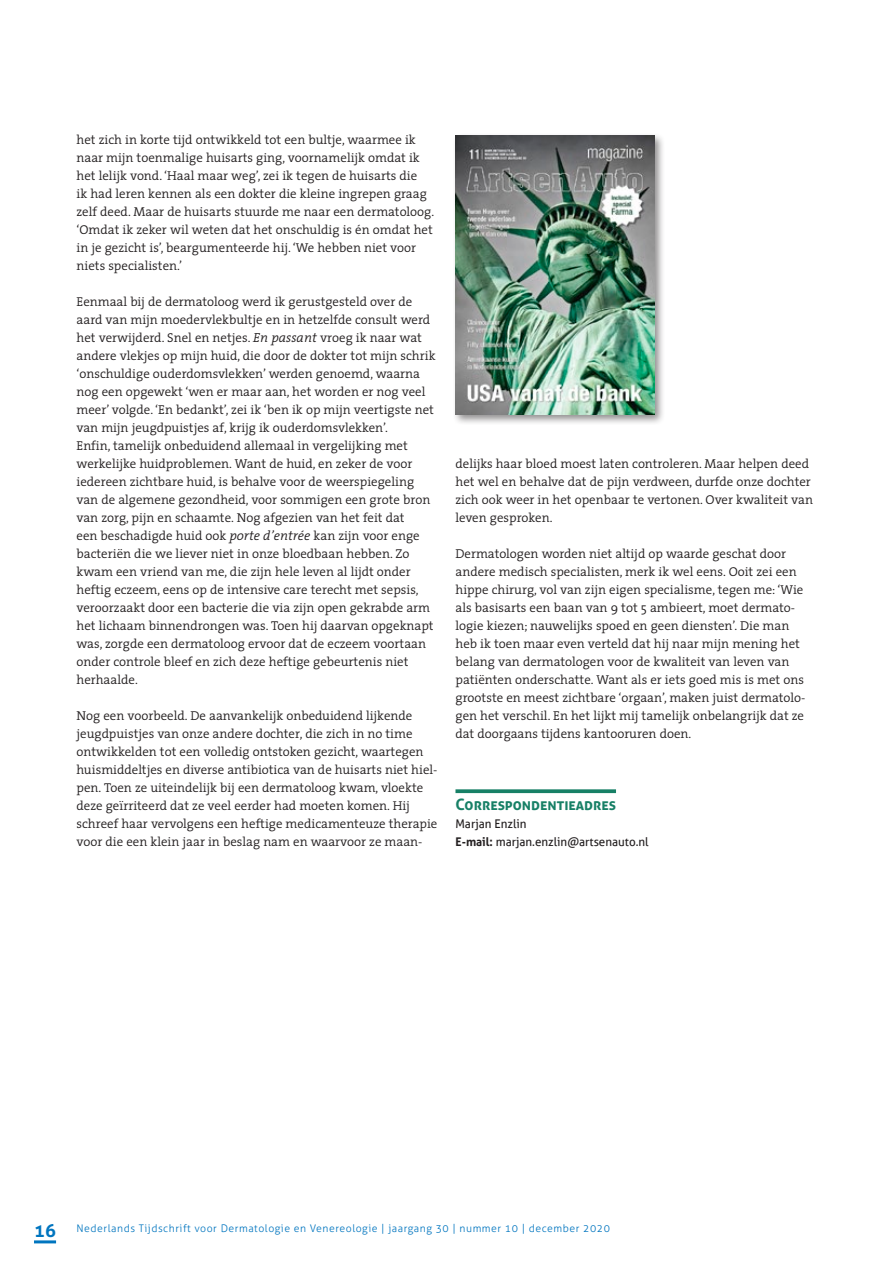
<style>
.page{position:relative;width:893px;height:1263px;background:#fff}
.page>*{position:absolute;margin:0;border:0;box-sizing:border-box;transform-origin:0 0}
.Correspondentie_-_ko{font:700 15.75px "Aller";color:#178066}
.PLATTE_TEKS{font:300 12.9px/18px "The Serif";color:#231f20}
.Correspondentie_-_pl{font:12px "Aller";color:#231f20}
.t1{font:300 10.5px "Aller";letter-spacing:.05em;color:#0075bf}
.s1{font-style:italic;font-size:13.2px}
.s2{font-weight:700}
.s3{font-weight:700;font-size:18px}
</style>
<div class="page">
<hr style="left:34px;top:1240px;width:22px;height:3px;background:#0075bf">
<svg style="left:455px;top:789px;width:161px;height:4px"></svg>
<div style="left:452px;top:132px;width:214px;height:293px;background:#231f20;opacity:.5"></div>
<img style="left:455px;top:136px;width:200px;height:278px">
<p class="PLATTE_TEKS" style="left:77px;top:130px;width:359px">het zich in korte tijd ontwikkeld tot een bultje, waarmee ik naar mijn toenmalige huisarts ging, voornamelijk omdat ik het lelijk vond. ‘Haal maar weg’, zei ik tegen de huisarts die<br>ik had leren kennen als een dokter die kleine ingrepen graag zelf deed. Maar de huisarts stuurde me naar een dermatoloog. ‘Omdat ik zeker wil weten dat het onschuldig is én omdat het in je gezicht is’, beargumenteerde hij. ‘We hebben niet voor niets specialisten.’</p>
<p class="PLATTE_TEKS" style="left:77px;top:292px;width:361px">Eenmaal bij de dermatoloog werd ik gerustgesteld over de aard van mijn moedervlekbultje en in hetzelfde consult werd het verwijderd. Snel en netjes. <span class="s1">En passant</span> vroeg ik naar wat andere vlekjes op mijn huid, die door de dokter tot mijn schrik ‘onschuldige ouderdomsvlekken’ werden genoemd, waarna nog een opgewekt ‘wen er maar aan, het worden er nog veel meer’ volgde. ‘En bedankt’, zei ik ‘ben ik op mijn veertigste net van mijn jeugdpuistjes af, krijg ik ouderdomsvlekken’.</p>
<p class="PLATTE_TEKS" style="left:77px;top:436px;width:359px">Enfin, tamelijk onbeduidend allemaal in vergelijking met werkelijke huidproblemen. Want de huid, en zeker de voor iedereen zichtbare huid, is behalve voor de weerspiegeling van de algemene gezondheid, voor sommigen een grote bron van zorg, pijn en schaamte. Nog afgezien van het feit dat<br>een beschadigde huid ook <span class="s1">porte d’entrée</span> kan zijn voor enge bacteriën die we liever niet in onze bloedbaan hebben. Zo kwam een vriend van me, die zijn hele leven al lijdt onder heftig eczeem, eens op de intensive care terecht met sepsis, veroorzaakt door een bacterie die via zijn open gekrabde arm het lichaam binnendrongen was. Toen hij daarvan opgeknapt was, zorgde een dermatoloog ervoor dat de eczeem voortaan onder controle bleef en zich deze heftige gebeurtenis niet herhaalde.</p>
<p class="PLATTE_TEKS" style="left:77px;top:706px;width:362px">Nog een voorbeeld. De aanvankelijk onbeduidend lijkende jeugdpuistjes van onze andere dochter, die zich in no time ontwikkelden tot een volledig ontstoken gezicht, waartegen huismiddeltjes en diverse antibiotica van de huisarts niet hiel&shy;pen. Toen ze uiteindelijk bij een dermatoloog kwam, vloekte deze geïrriteerd dat ze veel eerder had moeten komen. Hij schreef haar vervolgens een heftige medicamenteuze therapie voor die een klein jaar in beslag nam en waarvoor ze maan-</p>
<p class="PLATTE_TEKS" style="left:455px;top:454px;width:359px">delijks haar bloed moest laten controleren. Maar helpen deed het wel en behalve dat de pijn verdween, durfde onze dochter zich ook weer in het openbaar te vertonen. Over kwaliteit van leven gesproken.</p>
<p class="PLATTE_TEKS" style="left:455px;top:544px;width:351px">Dermatologen worden niet altijd op waarde geschat door andere medisch specialisten, merk ik wel eens. Ooit zei een hippe chirurg, vol van zijn eigen specialisme, tegen me: ‘Wie als basisarts een baan van 9 tot 5 ambieert, moet dermato&shy;logie kiezen; nauwelijks spoed en geen diensten’. Die man heb ik toen maar even verteld dat hij naar mijn mening het belang van dermatologen voor de kwaliteit van leven van patiënten onderschatte. Want als er iets goed mis is met ons grootste en meest zichtbare ‘orgaan’, maken juist dermatolo&shy;gen het verschil. En het lijkt mij tamelijk onbelangrijk dat ze dat doorgaans tijdens kantooruren doen.</p>
<p class="Correspondentie_-_ko" style="left:455px;top:795px;width:162px">Correspondentieadres</p>
<p class="Correspondentie_-_pl" style="left:455px;top:816px;width:73px">Marjan Enzlin</p>
<p class="Correspondentie_-_pl" style="left:455px;top:834px;width:195px"><span class="s2">E-mail:</span> marjan.enzlin@artsenauto.nl</p>
<p class="t1" style="left:34px;top:1222px;width:578px"><span class="s3">16</span> Nederlands Tijdschrift voor Dermatologie en Venereologie | jaargang 30 | nummer 10 | december 2020</p>
</div>
